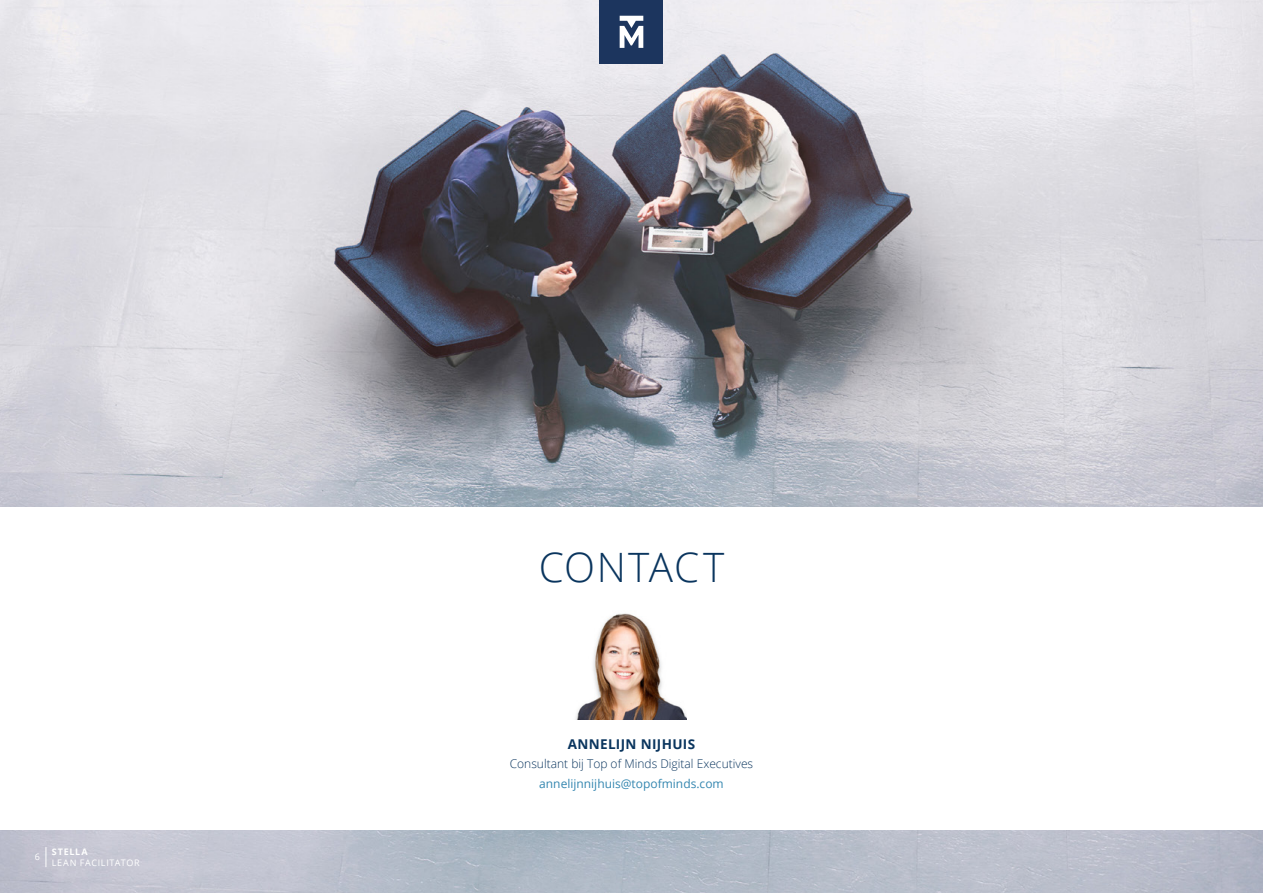
<style>
.page{position:relative;width:1263px;height:893px;background:#fff}
.page>*{position:absolute;margin:0;border:0;box-sizing:border-box;transform-origin:0 0}
.Page_header_kopie{font:300 40.5px "Open Sans";letter-spacing:.035em;color:#0a355e}
.body_Cambria_bruin{font:700 13.5px "Open Sans";letter-spacing:.025em;color:#0a355e}
.body_Cambria_bruin-2{font:300 12px "Open Sans";color:#0a355e}
.body_Cambria_bruin-3{font:12px "Open Sans";color:#3587b0}
.t1{font:9px "Open Sans";letter-spacing:.08em;color:#fff}
.t2{font:700 9px "Open Sans";letter-spacing:.085em;color:#fff}
</style>
<div class="page">
<img style="left:0;top:830px;width:1263px;height:63px">
<img style="left:0;top:0;width:1263px;height:507px">
<img style="left:576px;top:613px;width:110px;height:106px">
<svg style="left:46px;top:847px;width:1px;height:20px"></svg>
<div style="left:600px;top:0;width:63px;height:64px;background:#1c355e"></div>
<svg style="left:620px;top:16px;width:23px;height:32px"></svg>
<p class="t1" style="left:35px;top:851px;width:7px">6</p>
<p class="t2" style="left:52px;top:846px;width:37px">STELLA</p>
<p class="t1" style="left:52px;top:856px;width:89px">LEAN FACILITATOR</p>
<p class="Page_header_kopie" style="left:539px;top:540px;width:187px">CONTACT</p>
<p class="body_Cambria_bruin" style="left:568px;top:734px;width:129px">ANNELIJN NIJHUIS</p>
<p class="body_Cambria_bruin-2" style="left:510px;top:755px;width:245px">Consultant bij Top of Minds Digital Executives</p>
<p class="body_Cambria_bruin-3" style="left:539px;top:775px;width:186px">annelijnnijhuis@topofminds.com</p>
</div>
